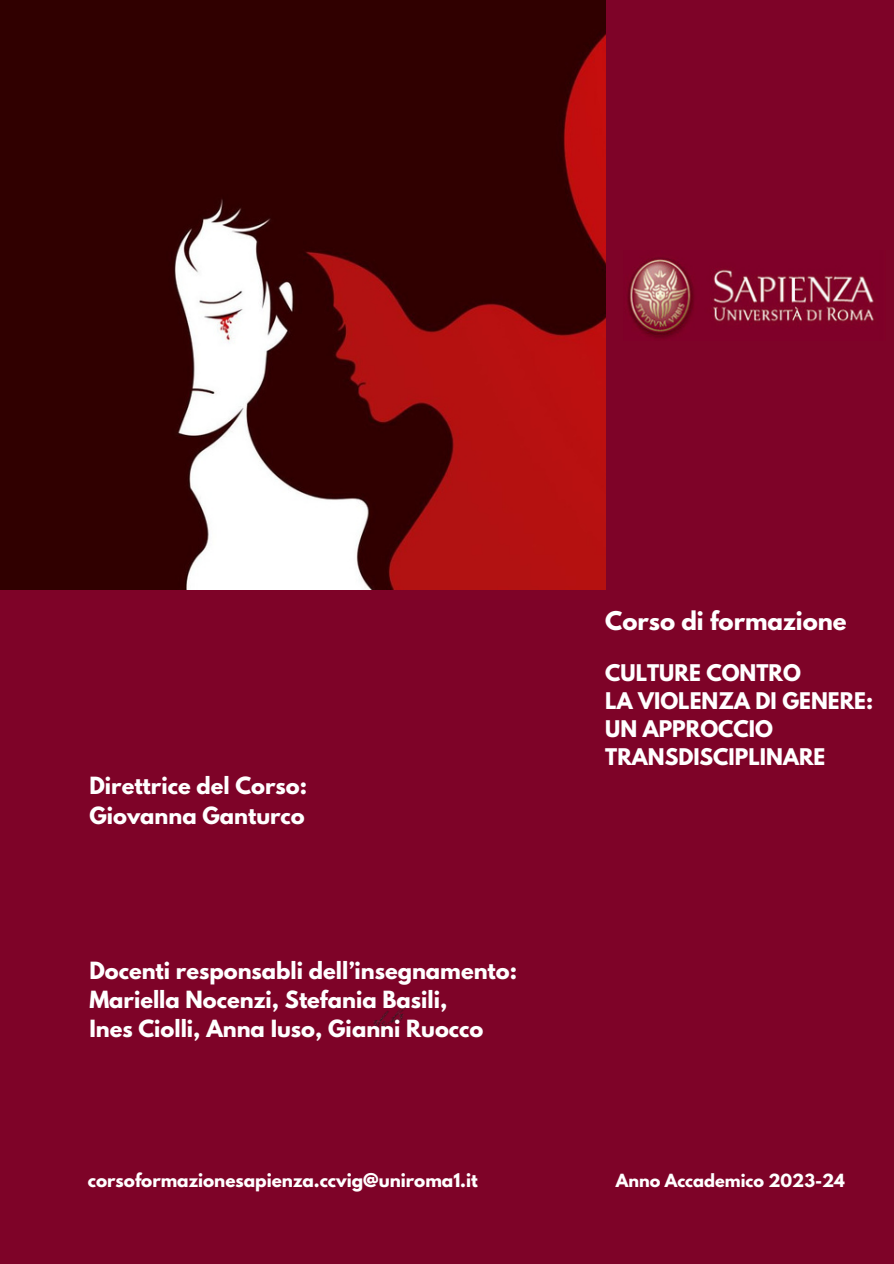
<style>
.page{position:relative;width:894px;height:1264px;background:#fff}
.page>*{position:absolute;margin:0;border:0;box-sizing:border-box;transform-origin:0 0}
.t1{font:700 22.8px "League Spartan";color:#fff}
.t2{font:700 21px/29.2px "League Spartan";color:#fff}
.t3{font:700 20.4px/28.2px "League Spartan";color:#fff}
.t4{font:700 16.8px "League Spartan";color:#fff}
.t5{font:700 16.05px "League Spartan";color:#fff}
</style>
<div class="page">
<div style="left:0;top:0;width:893px;height:1263px;background:#7e0328"></div>
<img style="left:627px;top:258px;width:247px;height:80px">
<img style="left:0;top:0;width:605px;height:590px">
<h1 class="t2" style="left:89px;top:774px;width:219px">Direttrice del Corso:<br>Giovanna Ganturco</h1>
<p class="t2" style="left:89px;top:958px;width:429px">Docenti responsabli dell’insegnamento:<br>Mariella Nocenzi, Stefania Basili,<br>Ines Ciolli, Anna Iuso, Gianni Ruocco</p>
<p class="t4" style="left:88px;top:1171px;width:391px">corsoformazionesapienza.ccvig@uniroma1.it</p>
<h1 class="t1" style="left:605px;top:609px;width:243px">Corso di formazione</h1>
<h2 class="t3" style="left:605px;top:661px;width:269px">CULTURE CONTRO<br>LA VIOLENZA DI GENERE:<br>UN APPROCCIO<br>TRANSDISCIPLINARE</h2>
<p class="t5" style="left:615px;top:1172px;width:230px">Anno Accademico 2023-24</p>
</div>
